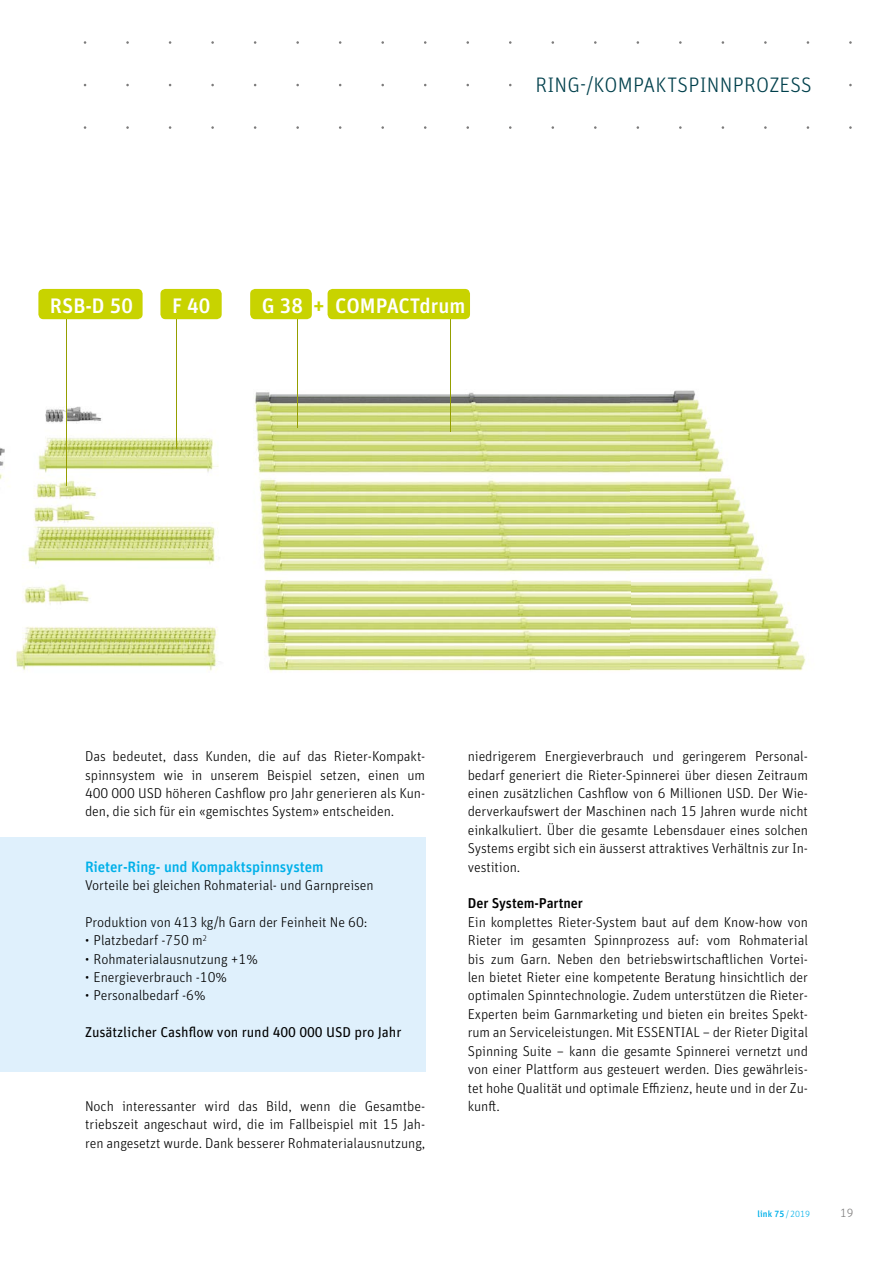
<style>
.page{position:relative;width:893px;height:1263px;background:#fff}
.page>*{position:absolute;margin:0;border:0;box-sizing:border-box;transform-origin:0 0}
.t1{font:500 21px "Unit Pro";color:#fff}
.t2{font:300 21px "Unit Pro";letter-spacing:.01em;color:#00404c}
.t3{font:500 15px "Unit Pro";letter-spacing:-.005em;color:#00b0e9}
.t4{font:300 14.25px/18.5px "Unit Pro";letter-spacing:-.005em;color:#000;text-align:justify}
.t5{font:14.25px "Unit Pro";letter-spacing:-.005em;color:#000}
.t6{font:500 14.25px "Unit Pro";letter-spacing:-.005em;color:#000}
.t7{font:300 12px "Unit Pro";color:#7c7b7b}
.t8{font:500 9px "Unit Pro";letter-spacing:.01em;color:#00b0e9}
.s1{color:#c8d300}
.s2{font-weight:300}
</style>
<div class="page">
<img style="left:0;top:315px;width:806px;height:357px">
<hr style="left:66px;top:308px;width:1px;height:178px;background:#959f00">
<hr style="left:176px;top:308px;width:1px;height:141px;background:#959f00">
<hr style="left:297px;top:308px;width:1px;height:120px;background:#959f00">
<hr style="left:450px;top:308px;width:1px;height:123px;background:#959f00">
<div style="left:38px;top:289px;width:105px;height:30px;background:#c8d300;border-radius:5px"></div>
<div style="left:160px;top:289px;width:62px;height:30px;background:#c8d300;border-radius:5px"></div>
<div style="left:250px;top:289px;width:62px;height:30px;background:#c8d300;border-radius:5px"></div>
<div style="left:328px;top:289px;width:142px;height:30px;background:#c8d300;border-radius:5px"></div>
<div style="left:0;top:837px;width:425px;height:234px;background:#dff0fc"></div>
<h1 class="t2" style="left:536px;top:70px;width:278px">RING-/KOMPAKTSPINNPROZESS</h1>
<h1 class="t1" style="left:50px;top:290px;width:85px">RSB-D 50</h1>
<h1 class="t1" style="left:172px;top:290px;width:40px">F 40</h1>
<h1 class="t1" style="left:262px;top:290px;width:205px">G 38 <span class="s1">+</span> COMPACTdrum</h1>
<p class="t4" style="left:85px;top:746px;width:342px">Das bedeutet, dass Kunden, die auf das Rieter-Kompakt&shy;spinnsystem wie in unserem Beispiel setzen, einen um 400 000 USD höheren Cashflow pro Jahr generieren als Kun&shy;den, die sich für ein «gemischtes System» entscheiden.</p>
<p class="t3" style="left:85px;top:855px;width:240px">Rieter-Ring- und Kompaktspinnsystem</p>
<p class="t4" style="left:85px;top:875px;width:290px">Vorteile bei gleichen Rohmaterial- und Garnpreisen</p>
<p class="t4" style="left:85px;top:912px;width:284px">Produktion von 413 kg/h Garn der Feinheit Ne 60:</p>
<p class="t4" style="left:85px;top:930px;width:124px">• Platzbedarf -750 m<sup>2</sup></p>
<p class="t4" style="left:85px;top:949px;width:174px">• Rohmaterialausnutzung +1%</p>
<p class="t4" style="left:85px;top:967px;width:143px">• Energieverbrauch -10%</p>
<p class="t4" style="left:85px;top:986px;width:122px">• Personalbedarf -6%</p>
<p class="t5" style="left:85px;top:1022px;width:318px">Zusätzlicher Cashflow von rund 400 000 USD pro Jahr</p>
<p class="t4" style="left:85px;top:1096px;width:342px">Noch interessanter wird das Bild, wenn die Gesamtbe&shy;triebszeit angeschaut wird, die im Fallbeispiel mit 15 Jah&shy;ren angesetzt wurde. Dank besserer Rohmaterialausnutzung,</p>
<p class="t4" style="left:468px;top:746px;width:342px">niedrigerem Energieverbrauch und geringerem Personal&shy;bedarf generiert die Rieter-Spinnerei über diesen Zeitraum einen zusätzlichen Cashflow von 6 Millionen USD. Der Wie&shy;derverkaufswert der Maschinen nach 15 Jahren wurde nicht einkalkuliert. Über die gesamte Lebensdauer eines solchen Systems ergibt sich ein äusserst attraktives Verhältnis zur In&shy;vestition.</p>
<p class="t6" style="left:468px;top:893px;width:117px">Der System-Partner</p>
<p class="t4" style="left:468px;top:912px;width:342px">Ein komplettes Rieter-System baut auf dem Know-how von Rieter im gesamten Spinnprozess auf: vom Rohmaterial bis zum Garn. Neben den betriebswirtschaftlichen Vortei&shy;len bietet Rieter eine kompetente Beratung hinsichtlich der optimalen Spinntechnologie. Zudem unterstützen die Rieter-Experten beim Garnmarketing und bieten ein breites Spekt&shy;rum an Serviceleistungen. Mit ESSENTIAL – der Rieter Digital Spinning Suite – kann die gesamte Spinnerei vernetzt und von einer Plattform aus gesteuert werden. Dies gewährleis&shy;tet hohe Qualität und optimale Effizienz, heute und in der Zu&shy;kunft.</p>
<p class="t8" style="left:758px;top:1207px;width:54px">link 75 <span class="s2">/2019</span></p>
<p class="t7" style="left:840px;top:1205px;width:15px">19</p>
</div>
